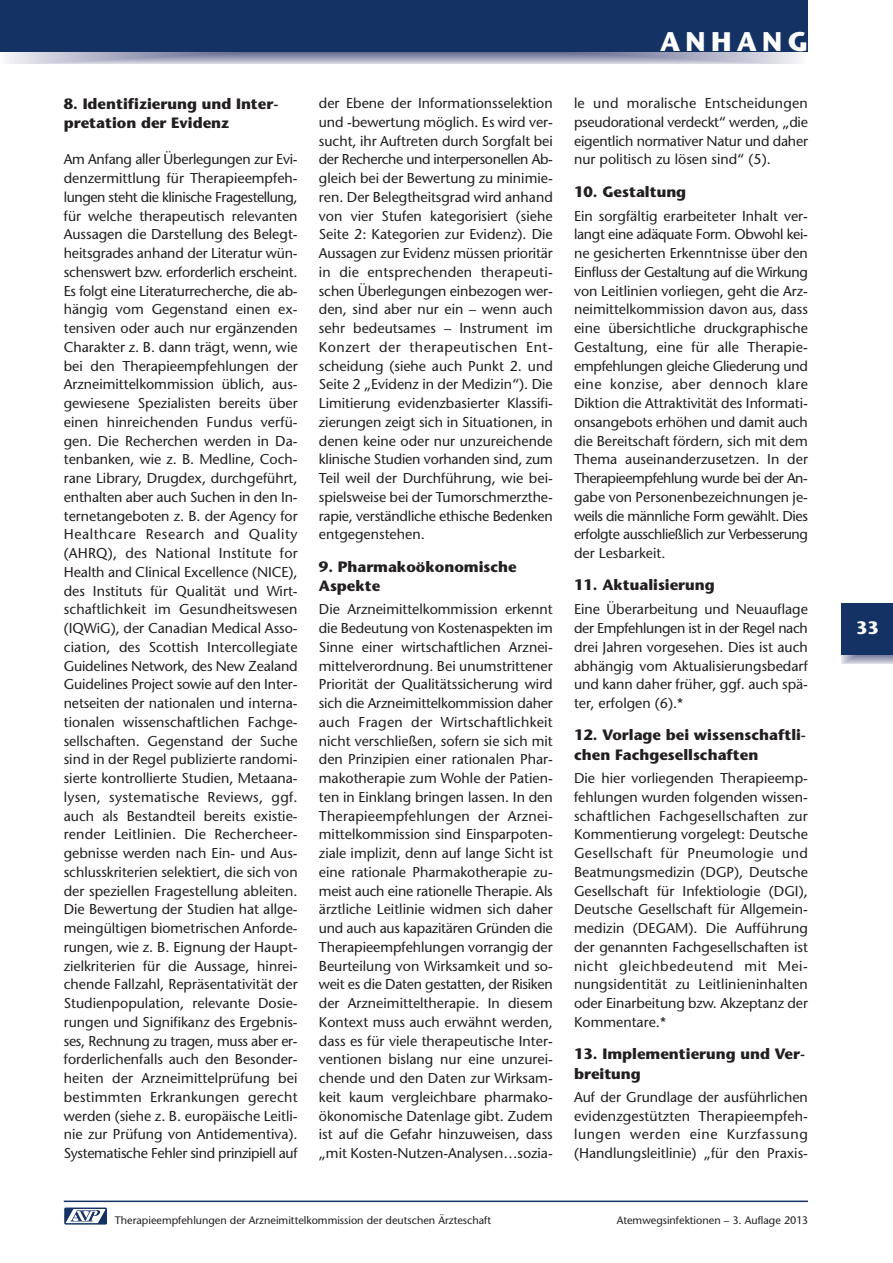
<style>
.page{position:relative;width:893px;height:1263px;background:#fff}
.page>*{position:absolute;margin:0;border:0;box-sizing:border-box;transform-origin:0 0}
.t1{font:700 27px "Stone Sans";letter-spacing:.2em;color:#fff}
.t2{font:700 18px "Stone Sans";color:#fff}
.t3{font:700 15px/19.5px "Stone Sans";color:#231f20}
.t4{font:14.25px/18.8px "Stone Sans";letter-spacing:-.005em;color:#231f20;text-align:justify}
.t5{font:10.8px "Stone Sans";color:#231f20}
</style>
<div class="page">
<svg style="left:842px;top:655px;width:51px;height:8px"></svg>
<svg style="left:0;top:51px;width:808px;height:13px;background:#a2a5bd"></svg>
<hr style="left:64px;top:1200px;width:744px;height:2px;background:#143264">
<div style="left:64px;top:1207px;width:43px;height:17px;background:#143264;border-radius:2px"></div>
<svg style="left:66px;top:1209px;width:39px;height:14px"></svg>
<div style="left:0;top:0;width:808px;height:51px;background:#143264"></div>
<div style="left:842px;top:604px;width:51px;height:51px;background:#143264"></div>
<p class="t3" style="left:64px;top:95px;width:216px">8. Identifizierung und Inter&shy;pretation der Evidenz</p>
<p class="t4" style="left:64px;top:151px;width:235px">Am Anfang aller Überlegungen zur Evi&shy;denzermittlung für Therapieempfeh&shy;lungen steht die klinische Fragestellung, für welche therapeutisch relevanten Aussagen die Darstellung des Belegt&shy;heitsgrades anhand der Literatur wün&shy;schenswert bzw. erforderlich erscheint.<br>Es folgt eine Literaturrecherche, die ab&shy;hängig vom Gegenstand einen ex&shy;tensiven oder auch nur ergänzenden Charakter z. B. dann trägt, wenn, wie bei den Therapieempfehlungen der Arzneimittelkommission üblich, aus&shy;gewiesene Spezialisten bereits über einen hinreichenden Fundus verfü&shy;gen. Die Recherchen werden in Da&shy;tenbanken, wie z. B. Medline, Coch&shy;rane Library, Drugdex, durchgeführt, enthalten aber auch Suchen in den In&shy;ternetangeboten z. B. der Agency for Healthcare Research and Quality (AHRQ), des National Institute for Health and Clinical Excellence (NICE), des Instituts für Qualität und Wirt&shy;schaftlichkeit im Gesundheitswesen (IQWiG), der Canadian Medical Asso&shy;ciation, des Scottish Intercollegiate Guidelines Network, des New Zealand Guidelines Project sowie auf den Inter&shy;netseiten der nationalen und interna&shy;tionalen wissenschaftlichen Fachge&shy;sellschaften. Gegenstand der Suche sind in der Regel publizierte randomi&shy;sierte kontrollierte Studien, Metaana&shy;lysen, systematische Reviews, ggf. auch als Bestandteil bereits existie&shy;render Leitlinien. Die Rechercheer&shy;gebnisse werden nach Ein- und Aus&shy;schlusskriterien selektiert, die sich von der speziellen Fragestellung ableiten.<br>Die Bewertung der Studien hat allge&shy;meingültigen biometrischen Anforde&shy;rungen, wie z. B. Eignung der Haupt&shy;zielkriterien für die Aussage, hinrei&shy;chende Fallzahl, Repräsentativität der Studienpopulation, relevante Dosie&shy;rungen und Signifikanz des Ergebnis&shy;ses, Rechnung zu tragen, muss aber er&shy;forderlichenfalls auch den Besonder&shy;heiten der Arzneimittelprüfung bei bestimmten Erkrankungen gerecht werden (siehe z. B. europäische Leitli&shy;nie zur Prüfung von Antidementiva).<br>Systematische Fehler sind prinzipiell auf</p>
<p class="t4" style="left:319px;top:95px;width:235px">der Ebene der Informationsselektion und -bewertung möglich. Es wird ver&shy;sucht, ihr Auftreten durch Sorgfalt bei der Recherche und interpersonellen Ab&shy;gleich bei der Bewertung zu minimie&shy;ren. Der Belegtheitsgrad wird anhand von vier Stufen kategorisiert (siehe Seite 2: Kategorien zur Evidenz). Die Aussagen zur Evidenz müssen prioritär in die entsprechenden therapeuti&shy;schen Überlegungen einbezogen wer&shy;den, sind aber nur ein – wenn auch sehr bedeutsames – Instrument im Konzert der therapeutischen Ent&shy;scheidung (siehe auch Punkt 2. und Seite 2 „Evidenz in der Medizin“). Die Limitierung evidenzbasierter Klassifi&shy;zierungen zeigt sich in Situationen, in denen keine oder nur unzureichende klinische Studien vorhanden sind, zum Teil weil der Durchführung, wie bei&shy;spielsweise bei der Tumorschmerzthe&shy;rapie, verständliche ethische Bedenken entgegenstehen.</p>
<p class="t3" style="left:319px;top:558px;width:199px">9. Pharmakoökonomische<br>Aspekte</p>
<p class="t4" style="left:319px;top:601px;width:236px">Die Arzneimittelkommission erkennt die Bedeutung von Kostenaspekten im Sinne einer wirtschaftlichen Arznei&shy;mittelverordnung. Bei unumstrittener Priorität der Qualitätssicherung wird sich die Arzneimittelkommission daher auch Fragen der Wirtschaftlichkeit nicht verschließen, sofern sie sich mit den Prinzipien einer rationalen Phar&shy;makotherapie zum Wohle der Patien&shy;ten in Einklang bringen lassen. In den Therapieempfehlungen der Arznei&shy;mittelkommission sind Einsparpoten&shy;ziale implizit, denn auf lange Sicht ist eine rationale Pharmakotherapie zu&shy;meist auch eine rationelle Therapie. Als ärztliche Leitlinie widmen sich daher und auch aus kapazitären Gründen die Therapieempfehlungen vorrangig der Beurteilung von Wirksamkeit und so&shy;weit es die Daten gestatten, der Risiken der Arzneimitteltherapie. In diesem Kontext muss auch erwähnt werden, dass es für viele therapeutische Inter&shy;ventionen bislang nur eine unzurei&shy;chende und den Daten zur Wirksam&shy;keit kaum vergleichbare pharmako&shy;ökonomische Datenlage gibt. Zudem ist auf die Gefahr hinzuweisen, dass „mit Kosten-Nutzen-Analysen…sozia-</p>
<h1 class="t1" style="left:660px;top:31px;width:149px">ANHANG</h1>
<p class="t4" style="left:574px;top:95px;width:235px">le und moralische Entscheidungen pseudorational verdeckt“ werden, „die eigentlich normativer Natur und daher nur politisch zu lösen sind“ (5).</p>
<p class="t3" style="left:574px;top:183px;width:114px">10. Gestaltung</p>
<p class="t4" style="left:574px;top:208px;width:235px">Ein sorgfältig erarbeiteter Inhalt ver&shy;langt eine adäquate Form. Obwohl kei&shy;ne gesicherten Erkenntnisse über den Einfluss der Gestaltung auf die Wirkung von Leitlinien vorliegen, geht die Arz&shy;neimittelkommission davon aus, dass eine übersichtliche druckgraphische Gestaltung, eine für alle Therapie&shy;empfehlungen gleiche Gliederung und eine konzise, aber dennoch klare Diktion die Attraktivität des Informati&shy;onsangebots erhöhen und damit auch die Bereitschaft fördern, sich mit dem Thema auseinanderzusetzen. In der Therapieempfehlung wurde bei der An&shy;gabe von Personenbezeichnungen je&shy;weils die männliche Form gewählt. Dies erfolgte ausschließlich zur Verbesserung der Lesbarkeit.</p>
<p class="t3" style="left:574px;top:577px;width:142px">11. Aktualisierung</p>
<p class="t4" style="left:574px;top:601px;width:235px">Eine Überarbeitung und Neuauflage der Empfehlungen ist in der Regel nach drei Jahren vorgesehen. Dies ist auch abhängig vom Aktualisierungsbedarf und kann daher früher, ggf. auch spä&shy;ter, erfolgen (6).*</p>
<p class="t3" style="left:574px;top:727px;width:234px">12. Vorlage bei wissenschaftli&shy;chen Fachgesellschaften</p>
<p class="t4" style="left:574px;top:770px;width:235px">Die hier vorliegenden Therapieemp&shy;fehlungen wurden folgenden wissen&shy;schaftlichen Fachgesellschaften zur Kommentierung vorgelegt: Deutsche Gesellschaft für Pneumologie und Beatmungsmedizin (DGP), Deutsche Gesellschaft für Infektiologie (DGI), Deutsche Gesellschaft für Allgemein&shy;medizin (DEGAM). Die Aufführung der genannten Fachgesellschaften ist nicht gleichbedeutend mit Mei&shy;nungsidentität zu Leitlinieninhalten oder Einarbeitung bzw. Akzeptanz der Kommentare.*</p>
<p class="t3" style="left:574px;top:1046px;width:233px">13. Implementierung und Ver&shy;breitung</p>
<p class="t4" style="left:574px;top:1089px;width:235px">Auf der Grundlage der ausführlichen evidenzgestützten Therapieempfeh&shy;lungen werden eine Kurzfassung (Handlungsleitlinie) „für den Praxis-</p>
<p class="t5" style="left:115px;top:1216px;width:378px">Therapieempfehlungen der Arzneimittelkommission der deutschen Ärzteschaft</p>
<p class="t5" style="left:617px;top:1216px;width:193px">Atemwegsinfektionen – 3. Auflage 2013</p>
<p class="t2" style="left:856px;top:620px;width:24px">33</p>
</div>
